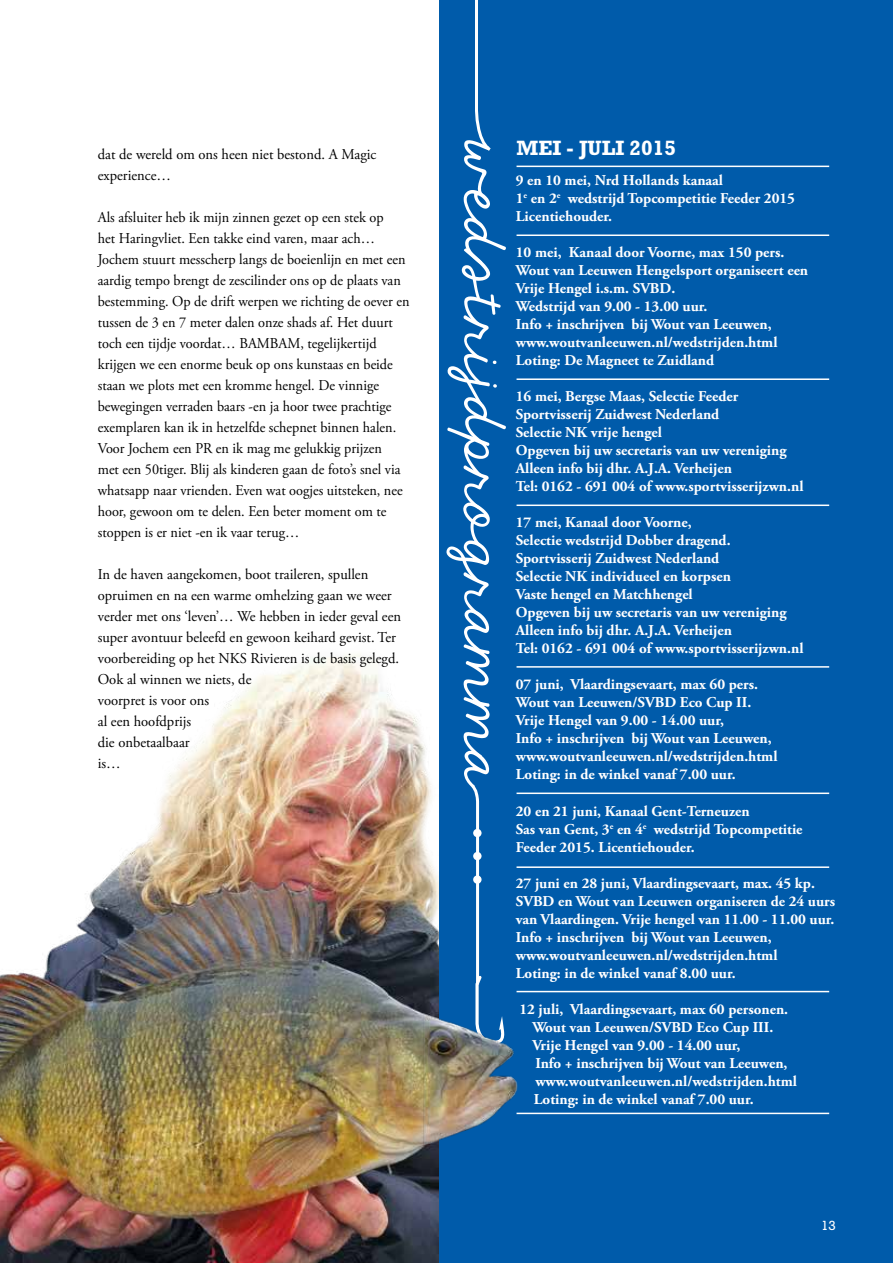
<style>
.page{position:relative;width:893px;height:1263px;background:#fff}
.page>*{position:absolute;margin:0;border:0;box-sizing:border-box;transform-origin:0 0}
.t1{font:700 21px "Rockwell Std";color:#fff}
.t2{font:700 15px/18px "Adobe Garamond Pro";color:#fff}
.t3{font:15px/21px "Adobe Garamond Pro";color:#000;scale:.95 1}
.t4{font:15px/21px "Adobe Garamond Pro";color:#000}
.t5{font:13.5px "Rockwell Std";color:#fff}
</style>
<div class="page">
<img style="left:0;top:654px;width:439px;height:609px">
<div style="left:439px;top:0;width:454px;height:1263px;background:#005baa"></div>
<svg style="left:446px;top:0;width:60px;height:1044px"></svg>
<hr style="left:516px;top:166px;width:313px;height:1px;background:#fff">
<hr style="left:516px;top:234px;width:313px;height:2px;background:#fff">
<hr style="left:516px;top:378px;width:313px;height:2px;background:#fff">
<hr style="left:516px;top:504px;width:313px;height:2px;background:#fff">
<hr style="left:516px;top:666px;width:313px;height:2px;background:#fff">
<hr style="left:516px;top:792px;width:313px;height:2px;background:#fff">
<hr style="left:516px;top:866px;width:313px;height:2px;background:#fff">
<hr style="left:516px;top:991px;width:313px;height:1px;background:#fff">
<hr style="left:516px;top:1113px;width:313px;height:1px;background:#fff">
<p class="t4" style="left:98px;top:144px;width:280px">dat de wereld om ons heen niet bestond. A Magic experience…</p>
<p class="t3" style="left:98px;top:207px;width:330px">Als afsluiter heb ik mijn zinnen gezet op een stek op<br>het Haringvliet. Een takke eind varen, maar ach… Jochem stuurt messcherp langs de boeienlijn en met een aardig tempo brengt de zescilinder ons op de plaats van bestemming. Op de drift werpen we richting de oever en tussen de 3 en 7 meter dalen onze shads af. Het duurt toch een tijdje voordat… BAMBAM, tegelijkertijd krijgen we een enorme beuk op ons kunstaas en beide staan we plots met een kromme hengel. De vinnige bewegingen verraden baars -en ja hoor twee prachtige exemplaren kan ik in hetzelfde schepnet binnen halen.<br>Voor Jochem een PR en ik mag me gelukkig prijzen<br>met een 50tiger. Blij als kinderen gaan de foto’s snel via whatsapp naar vrienden. Even wat oogjes uitsteken, nee hoor, gewoon om te delen. Een beter moment om te stoppen is er niet -en ik vaar terug…</p>
<p class="t4" style="left:98px;top:564px;width:305px">In de haven aangekomen, boot traileren, spullen opruimen en na een warme omhelzing gaan we weer verder met ons ‘leven’… We hebben in ieder geval een super avontuur beleefd en gewoon keihard gevist. Ter voorbereiding op het NKS Rivieren is de basis gelegd.<br>Ook al winnen we niets, de<br>voorpret is voor ons<br>al een hoofdprijs<br>die onbetaalbaar<br>is…</p>
<h1 class="t1" style="left:516px;top:135px;width:161px">MEI - JULI 2015</h1>
<p class="t2" style="left:516px;top:172px;width:281px">9 en 10 mei, Nrd Hollands kanaal<br>1<sup>e</sup> en 2<sup>e</sup> wedstrijd Topcompetitie Feeder 2015<br>Licentiehouder.</p>
<p class="t2" style="left:516px;top:244px;width:294px">10 mei, Kanaal door Voorne, max 150 pers.<br>Wout van Leeuwen Hengelsport organiseert een Vrije Hengel i.s.m. SVBD.<br>Wedstrijd van 9.00 - 13.00 uur.<br>Info + inschrijven bij Wout van Leeuwen, www.woutvanleeuwen.nl/wedstrijden.html Loting: De Magneet te Zuidland</p>
<p class="t2" style="left:516px;top:388px;width:289px">16 mei, Bergse Maas, Selectie Feeder Sportvisserij Zuidwest Nederland<br>Selectie NK vrije hengel<br>Opgeven bij uw secretaris van uw vereniging Alleen info bij dhr. A.J.A. Verheijen<br>Tel: 0162 - 691 004 of www.sportvisserijzwn.nl</p>
<p class="t2" style="left:516px;top:514px;width:289px">17 mei, Kanaal door Voorne,<br>Selectie wedstrijd Dobber dragend.<br>Sportvisserij Zuidwest Nederland<br>Selectie NK individueel en korpsen<br>Vaste hengel en Matchhengel<br>Opgeven bij uw secretaris van uw vereniging Alleen info bij dhr. A.J.A. Verheijen<br>Tel: 0162 - 691 004 of www.sportvisserijzwn.nl</p>
<p class="t2" style="left:516px;top:676px;width:263px">07 juni, Vlaardingsevaart, max 60 pers.<br>Wout van Leeuwen/SVBD Eco Cup II.<br>Vrije Hengel van 9.00 - 14.00 uur,<br>Info + inschrijven bij Wout van Leeuwen, www.woutvanleeuwen.nl/wedstrijden.html Loting: in de winkel vanaf 7.00 uur.</p>
<p class="t2" style="left:516px;top:802px;width:288px">20 en 21 juni, Kanaal Gent-Terneuzen<br>Sas van Gent, 3<sup>e</sup> en 4<sup>e</sup> wedstrijd Topcompetitie<br>Feeder 2015. Licentiehouder.</p>
<p class="t2" style="left:516px;top:874px;width:321px">27 juni en 28 juni, Vlaardingsevaart, max. 45 kp.<br>SVBD en Wout van Leeuwen organiseren de 24 uurs van Vlaardingen. Vrije hengel van 11.00 - 11.00 uur.<br>Info + inschrijven bij Wout van Leeuwen, www.woutvanleeuwen.nl/wedstrijden.html<br>Loting: in de winkel vanaf 8.00 uur.</p>
<p class="t2" style="left:532px;top:1000px;width:266px;text-indent:-13px">12 juli, Vlaardingsevaart, max 60 personen.<br>Wout van Leeuwen/SVBD Eco Cup III.<br>Vrije Hengel van 9.00 - 14.00 uur,<br>Info + inschrijven bij Wout van Leeuwen, www.woutvanleeuwen.nl/wedstrijden.html Loting: in de winkel vanaf 7.00 uur.</p>
<p class="t5" style="left:821px;top:1218px;width:16px">13</p>
</div>
